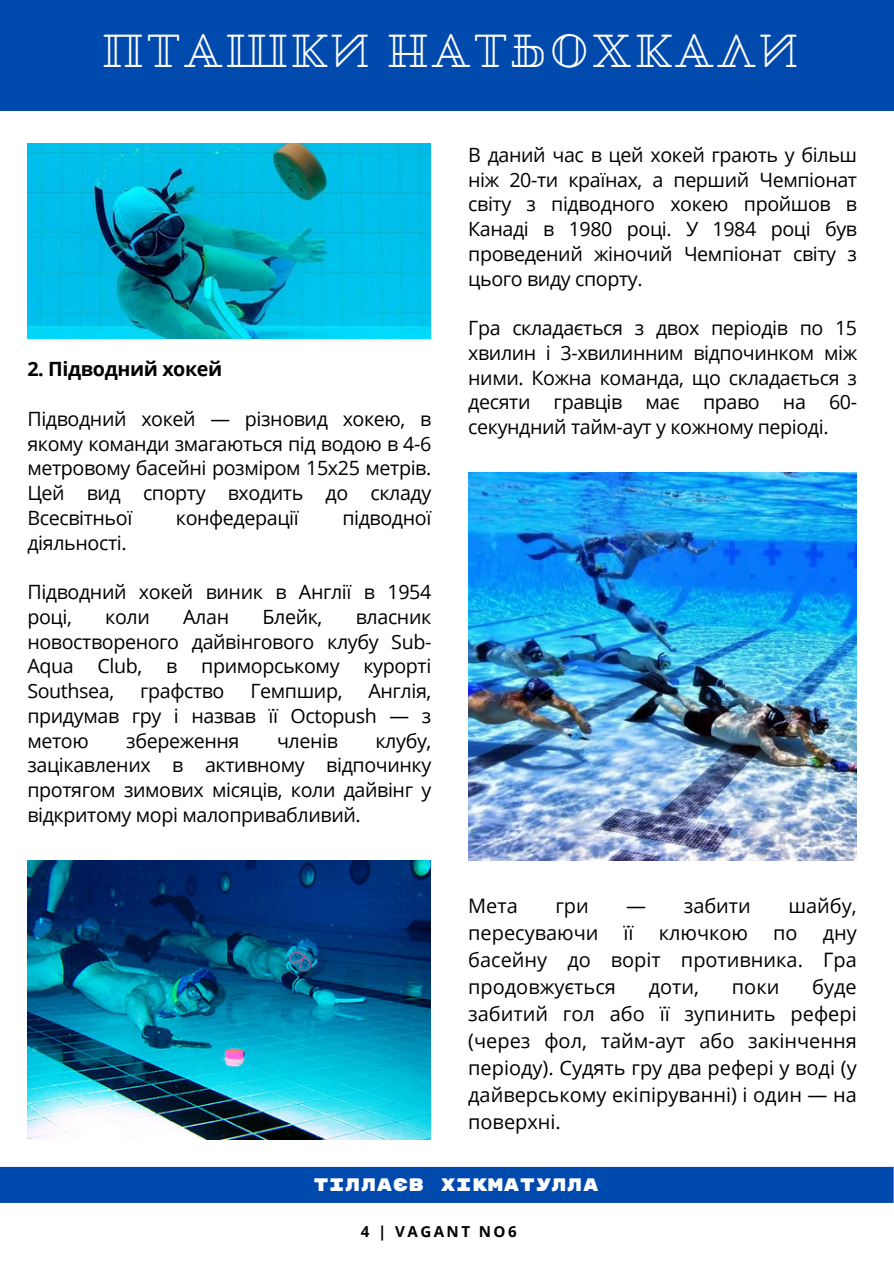
<style>
.page{position:relative;width:894px;height:1264px;background:#fff}
.page>*{position:absolute;margin:0;border:0;box-sizing:border-box;transform-origin:0 0}
.t1{font:45px "Pirou Cyrillic";letter-spacing:.07em;color:#fff}
.t2{font:19.95px/27px "Open Sans";color:#000;text-align:justify}
.t3{font:19.65px/24.8px "Open Sans";letter-spacing:-.02em;color:#000;text-align:justify}
.t4{font:700 19.65px "Open Sans";letter-spacing:-.02em;color:#000}
.t5{font:18px "Rubik Mono One";letter-spacing:.03em;color:#fff}
.t6{font:700 15.15px "Open Sans";letter-spacing:.16em;color:#000}
</style>
<div class="page">
<img style="left:27px;top:860px;width:403px;height:279px">
<div style="left:0;top:1166px;width:893px;height:36px;background:#004aad"></div>
<img style="left:468px;top:472px;width:388px;height:388px">
<div style="left:0;top:0;width:893px;height:110px;background:#004aad"></div>
<img style="left:27px;top:143px;width:403px;height:195px">
<h4 class="t1" style="left:102px;top:24px;width:694px">ПТАШКИ НАТЬОХКАЛИ</h4>
<h4 class="t4" style="left:27px;top:355px;width:196px">2. Підводний хокей</h4>
<h4 class="t3" style="left:27px;top:406px;width:405px">Підводний хокей — різновид хокею, в якому команди змагаються під водою в 4-6 метровому басейні розміром 15x25 метрів.<br>Цей вид спорту входить до складу Всесвітньої</h4>
<h4 class="t3" style="left:176px;top:505px;width:124px">конфедерації</h4>
<h4 class="t3" style="left:342px;top:505px;width:90px">підводної</h4>
<h4 class="t3" style="left:27px;top:529px;width:101px">діяльності.</h4>
<p class="t3" style="left:27px;top:579px;width:405px">Підводний хокей виник в Англії в 1954 році,</p>
<p class="t3" style="left:105px;top:604px;width:46px">коли</p>
<p class="t3" style="left:183px;top:604px;width:47px">Алан</p>
<p class="t3" style="left:262px;top:604px;width:61px">Блейк,</p>
<p class="t3" style="left:27px;top:604px;width:405px;text-indent:328px">власник новоствореного дайвінгового клубу Sub-Aqua Club, в приморському курорті Southsea,</p>
<p class="t3" style="left:140px;top:678px;width:86px">графство</p>
<p class="t3" style="left:250px;top:678px;width:94px">Гемпшир,</p>
<p class="t3" style="left:27px;top:678px;width:405px;text-indent:341px">Англія, придумав гру і назвав її Octopush — з метою</p>
<p class="t3" style="left:27px;top:727px;width:405px;text-indent:348px">клубу, зацікавлених в активному відпочинку протягом зимових місяців, коли дайвінг у відкритому морі малопривабливий.</p>
<p class="t3" style="left:126px;top:727px;width:115px">збереження</p>
<p class="t3" style="left:277px;top:727px;width:62px">членів</p>
<h4 class="t3" style="left:468px;top:142px;width:390px">В даний час в цей хокей грають у більш ніж 20-ти країнах, а перший Чемпіонат світу з підводного хокею пройшов в Канаді в 1980 році. У 1984 році був проведений жіночий Чемпіонат світу з цього виду спорту.</h4>
<h2 class="t3" style="left:468px;top:315px;width:390px">Гра складається з двох періодів по 15 хвилин і 3-хвилинним відпочинком між ними. Кожна команда, що складається з десяти гравців має право на 60- секундний тайм-аут у кожному періоді.</h2>
<p class="t2" style="left:468px;top:891px;width:51px">Мета</p>
<p class="t2" style="left:555px;top:891px;width:35px">гри</p>
<p class="t2" style="left:626px;top:891px;width:126px">— забити</p>
<p class="t2" style="left:788px;top:891px;width:70px">шайбу,</p>
<p class="t2" style="left:468px;top:918px;width:132px">пересуваючи</p>
<p class="t2" style="left:623px;top:918px;width:12px">її</p>
<p class="t2" style="left:658px;top:918px;width:91px">ключкою</p>
<p class="t2" style="left:773px;top:918px;width:26px">по</p>
<p class="t2" style="left:468px;top:918px;width:390px;text-indent:354px">дну басейну до воріт противника. Гра продовжується</p>
<p class="t2" style="left:468px;top:972px;width:390px;text-indent:344px">буде забитий гол або її зупинить рефері (через фол, тайм-аут або закінчення періоду). Судять гру два рефері у воді (у дайверському екіпіруванні) і один — на поверхні.</p>
<p class="t2" style="left:648px;top:972px;width:52px">доти,</p>
<p class="t2" style="left:731px;top:972px;width:49px">поки</p>
<p class="t5" style="left:313px;top:1173px;width:286px">ТІЛЛАЄВ ХІКМАТУЛЛА</p>
<h4 class="t6" style="left:360px;top:1220px;width:157px">4 | VAGANT NO6</h4>
</div>
